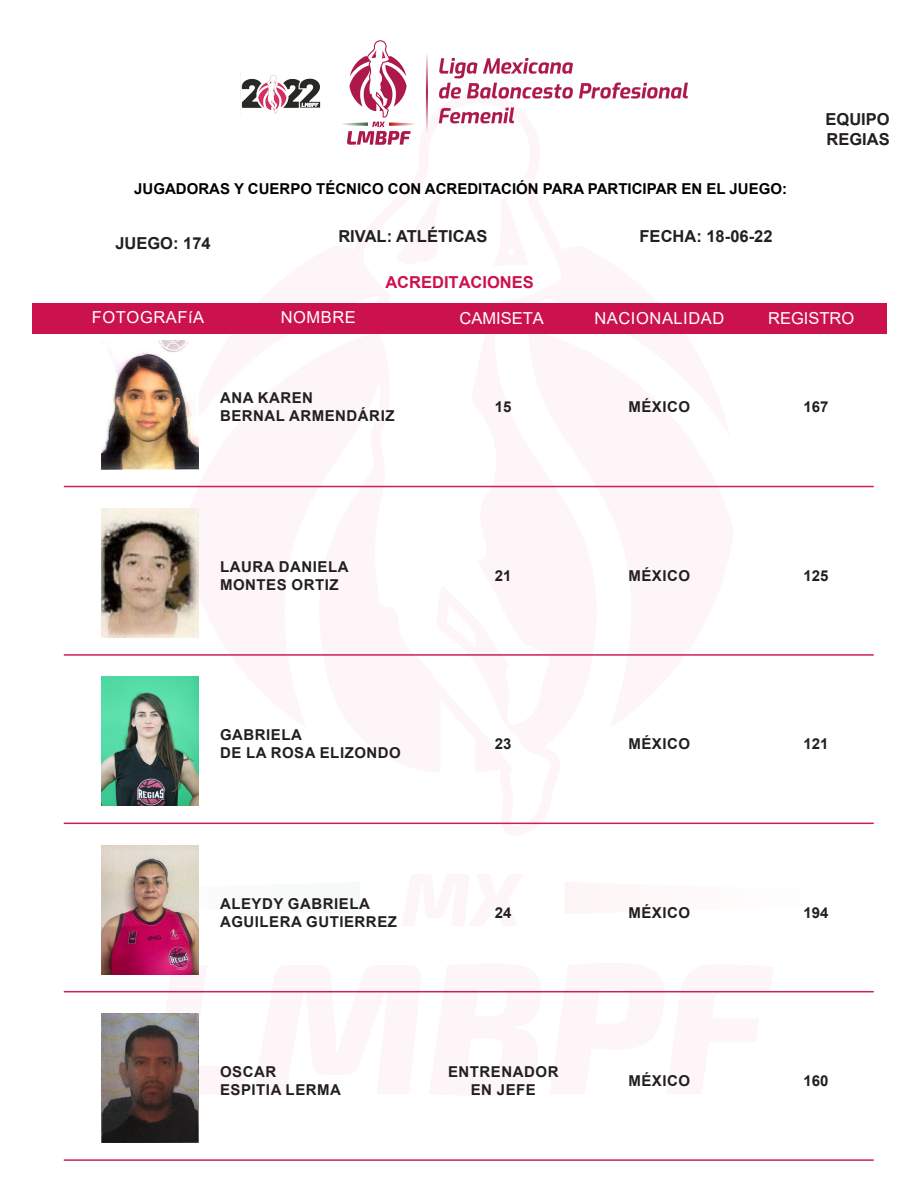
<style>
.page{position:relative;width:918px;height:1188px;background:#fff}
.page>*{position:absolute;margin:0;border:0;box-sizing:border-box;transform-origin:0 0}
.t1{font:700 16.5px/19.8px "Arial";color:#231f20}
.t2{font:16.5px "Arial";letter-spacing:.035em;color:#fff}
.t3{font:16.5px "Arial";color:#fff}
.t4{font:700 16.5px "Arial";color:#cc124c}
.t5{font:700 15px/18px "Arial";letter-spacing:.035em;color:#231f20;text-align:center}
.t6{font:700 15px "Arial";color:#000}
</style>
<div class="page">
<svg style="left:146px;top:953px;width:639px;height:153px"></svg>
<svg style="left:101px;top:871px;width:98px;height:54px"></svg>
<svg style="left:360px;top:485px;width:204px;height:340px"></svg>
<div style="left:33px;top:303px;width:854px;height:31px;background:#cc124c"></div>
<img style="left:240px;top:40px;width:447px;height:105px">
<img style="left:102px;top:340px;width:96px;height:129px">
<hr style="left:64px;top:486px;width:810px;height:1px;background:#cc1f56">
<img style="left:102px;top:509px;width:96px;height:129px">
<hr style="left:64px;top:654px;width:810px;height:2px;background:#cc1f56">
<img style="left:102px;top:677px;width:96px;height:129px">
<hr style="left:64px;top:823px;width:810px;height:1px;background:#cc1f56">
<img style="left:102px;top:845px;width:96px;height:129px">
<hr style="left:64px;top:991px;width:810px;height:1px;background:#cc1f56">
<img style="left:102px;top:1014px;width:96px;height:129px">
<hr style="left:64px;top:1159px;width:810px;height:2px;background:#cc1f56">
<p class="t6" style="left:134px;top:178px;width:654px">JUGADORAS Y CUERPO TÉCNICO CON ACREDITACIÓN PARA PARTICIPAR EN EL JUEGO:</p>
<p class="t1" style="left:115px;top:233px;width:97px">JUEGO: 174</p>
<p class="t1" style="left:338px;top:227px;width:151px">RIVAL: ATLÉTICAS</p>
<p class="t1" style="left:640px;top:227px;width:134px">FECHA: 18-06-22</p>
<p class="t4" style="left:385px;top:271px;width:150px">ACREDITACIONES</p>
<p class="t1" style="left:826px;top:110px;width:66px">EQUIPO<br>REGIAS</p>
<p class="t2" style="left:92px;top:306px;width:114px">FOTOGRAFíA</p>
<p class="t2" style="left:281px;top:306px;width:77px">NOMBRE</p>
<p class="t3" style="left:460px;top:307px;width:86px">CAMISETA</p>
<p class="t3" style="left:768px;top:307px;width:88px">REGISTRO</p>
<p class="t2" style="left:594px;top:307px;width:131px">NACIONALIDAD</p>
<p class="t5" style="left:220px;top:389px;width:95px">ANA KAREN</p>
<p class="t5" style="left:220px;top:407px;width:176px">BERNAL ARMENDÁRIZ</p>
<p class="t5" style="left:495px;top:398px;width:18px">15</p>
<p class="t5" style="left:628px;top:398px;width:63px">MÉXICO</p>
<p class="t5" style="left:804px;top:398px;width:27px">167</p>
<p class="t5" style="left:220px;top:558px;width:130px">LAURA DANIELA</p>
<p class="t5" style="left:220px;top:576px;width:120px">MONTES ORTIZ</p>
<p class="t5" style="left:220px;top:726px;width:84px">GABRIELA</p>
<p class="t5" style="left:220px;top:744px;width:182px">DE LA ROSA ELIZONDO</p>
<p class="t5" style="left:220px;top:894px;width:151px">ALEYDY GABRIELA</p>
<p class="t5" style="left:220px;top:912px;width:179px">AGUILERA GUTIERREZ</p>
<p class="t5" style="left:495px;top:567px;width:18px">21</p>
<p class="t5" style="left:628px;top:567px;width:63px">MÉXICO</p>
<p class="t5" style="left:804px;top:567px;width:27px">125</p>
<p class="t5" style="left:495px;top:735px;width:18px">23</p>
<p class="t5" style="left:628px;top:735px;width:63px">MÉXICO</p>
<p class="t5" style="left:804px;top:735px;width:27px">121</p>
<p class="t5" style="left:495px;top:903px;width:18px">24</p>
<p class="t5" style="left:628px;top:903px;width:63px">MÉXICO</p>
<p class="t5" style="left:804px;top:903px;width:27px">194</p>
<p class="t5" style="left:220px;top:1063px;width:58px">OSCAR</p>
<p class="t5" style="left:220px;top:1081px;width:123px">ESPITIA LERMA</p>
<p class="t5" style="left:448px;top:1063px;width:112px">ENTRENADOR<br>EN JEFE</p>
<p class="t5" style="left:628px;top:1072px;width:63px">MÉXICO</p>
<p class="t5" style="left:804px;top:1072px;width:27px">160</p>
</div>
